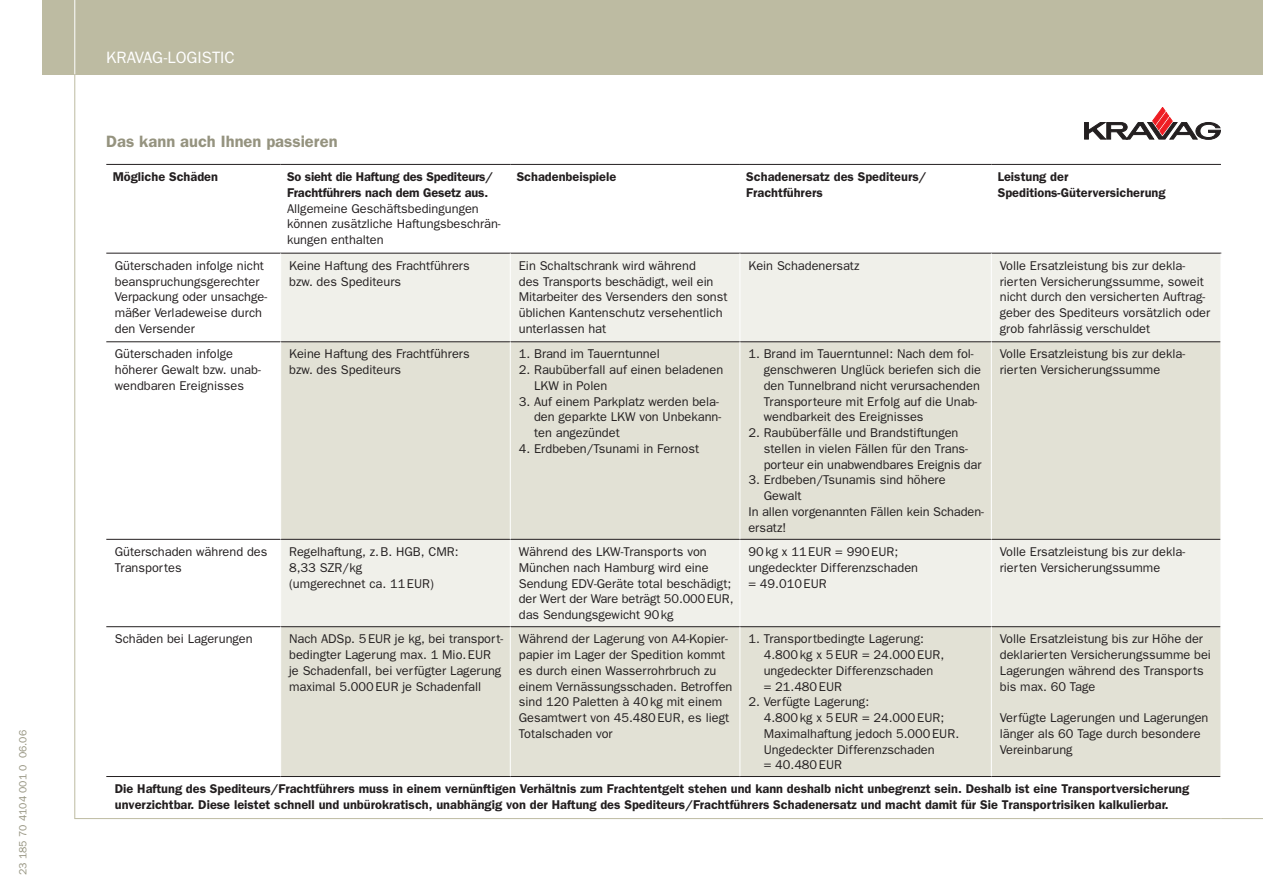
<style>
.page{position:relative;width:1263px;height:893px;background:#fff}
.page>*{position:absolute;margin:0;border:0;box-sizing:border-box;transform-origin:0 0}
.t1{font:600 16.5px "Franklin Gothic";color:#95937f}
.t2{font:16.5px "Franklin Gothic";color:#fff}
.t3{font:12.75px/15.8px "Franklin Gothic";color:#231f20}
.t4{font:600 12.75px/15.8px "Franklin Gothic";color:#231f20}
.t5{font:10.5px "Franklin Gothic";color:#95937f}
</style>
<div class="page">
<div style="left:43px;top:0;width:1220px;height:74px;background:#bdbba2"></div>
<hr style="left:74px;top:0;width:1px;height:74px;background:#fff">
<hr style="left:74px;top:818px;width:1189px;height:1px;background:#bdbba2">
<hr style="left:74px;top:74px;width:1px;height:745px;background:#bdbba2">
<svg style="left:1084px;top:107px;width:136px;height:32px"></svg>
<svg style="left:106px;top:342px;width:174px;height:286px"></svg>
<div style="left:281px;top:254px;width:939px;height:87px;background:#f0f0ea"></div>
<svg style="left:281px;top:342px;width:939px;height:434px;background:#e4e3d8"></svg>
<hr style="left:106px;top:164px;width:175px;height:1px;background:#231f20">
<hr style="left:281px;top:164px;width:229px;height:1px;background:#231f20">
<hr style="left:510px;top:164px;width:230px;height:1px;background:#231f20">
<hr style="left:740px;top:164px;width:251px;height:1px;background:#231f20">
<hr style="left:991px;top:164px;width:230px;height:1px;background:#231f20">
<hr style="left:106px;top:253px;width:175px;height:1px;background:#231f20">
<hr style="left:281px;top:253px;width:229px;height:1px;background:#231f20">
<hr style="left:510px;top:253px;width:230px;height:1px;background:#231f20">
<hr style="left:740px;top:253px;width:251px;height:1px;background:#231f20">
<hr style="left:991px;top:253px;width:230px;height:1px;background:#231f20">
<hr style="left:106px;top:341px;width:175px;height:1px;background:#231f20">
<hr style="left:281px;top:341px;width:229px;height:1px;background:#231f20">
<hr style="left:510px;top:341px;width:230px;height:1px;background:#231f20">
<hr style="left:740px;top:341px;width:251px;height:1px;background:#231f20">
<hr style="left:991px;top:341px;width:229px;height:1px;background:#231f20">
<hr style="left:106px;top:539px;width:175px;height:1px;background:#231f20">
<hr style="left:281px;top:539px;width:229px;height:1px;background:#231f20">
<hr style="left:510px;top:539px;width:230px;height:1px;background:#231f20">
<hr style="left:740px;top:539px;width:251px;height:1px;background:#231f20">
<hr style="left:991px;top:539px;width:229px;height:1px;background:#231f20">
<hr style="left:106px;top:626px;width:175px;height:1px;background:#231f20">
<hr style="left:281px;top:626px;width:229px;height:1px;background:#231f20">
<hr style="left:510px;top:626px;width:230px;height:1px;background:#231f20">
<hr style="left:740px;top:626px;width:251px;height:1px;background:#231f20">
<hr style="left:991px;top:626px;width:229px;height:1px;background:#231f20">
<hr style="left:106px;top:776px;width:175px;height:1px;background:#231f20">
<hr style="left:281px;top:776px;width:229px;height:1px;background:#231f20">
<hr style="left:510px;top:776px;width:230px;height:1px;background:#231f20">
<hr style="left:740px;top:776px;width:251px;height:1px;background:#231f20">
<hr style="left:991px;top:776px;width:229px;height:1px;background:#231f20">
<hr style="left:510px;top:254px;width:1px;height:87px;background:#fff">
<hr style="left:739px;top:254px;width:1px;height:87px;background:#fff">
<hr style="left:991px;top:254px;width:1px;height:87px;background:#fff">
<hr style="left:510px;top:342px;width:1px;height:197px;background:#fff">
<hr style="left:739px;top:342px;width:1px;height:197px;background:#fff">
<hr style="left:991px;top:342px;width:1px;height:197px;background:#fff">
<hr style="left:510px;top:540px;width:1px;height:86px;background:#fff">
<hr style="left:739px;top:540px;width:1px;height:86px;background:#fff">
<hr style="left:991px;top:540px;width:1px;height:86px;background:#fff">
<hr style="left:510px;top:627px;width:1px;height:149px;background:#fff">
<hr style="left:739px;top:627px;width:1px;height:149px;background:#fff">
<hr style="left:991px;top:627px;width:1px;height:149px;background:#fff">
<p class="t5" style="left:17px;top:875px;width:146px;rotate:-90deg">23 185 70 4104 001 0 06.06</p>
<p class="t2" style="left:106px;top:48px;width:130px">KRAVAG-LOGISTIC</p>
<p class="t1" style="left:106px;top:132px;width:233px">Das kann auch Ihnen passieren</p>
<p class="t4" style="left:113px;top:168px;width:107px">Mögliche Schäden</p>
<p class="t4" style="left:287px;top:168px;width:207px">So sieht die Haftung des Spediteurs/<br>Frachtführers nach dem Gesetz aus.</p>
<p class="t3" style="left:287px;top:200px;width:215px">Allgemeine Geschäftsbedingungen können zusätzliche Haftungsbeschrän&shy;kungen enthalten</p>
<p class="t4" style="left:517px;top:168px;width:101px">Schadenbeispiele</p>
<p class="t4" style="left:746px;top:168px;width:182px">Schadenersatz des Spediteurs/<br>Frachtführers</p>
<p class="t4" style="left:998px;top:168px;width:169px">Leistung der<br>Speditions-Güterversicherung</p>
<p class="t3" style="left:115px;top:257px;width:154px">Güterschaden infolge nicht beanspruchungsgerechter<br>Verpackung oder unsachge&shy;mäßer Verladeweise durch den Versender</p>
<p class="t3" style="left:289px;top:257px;width:182px">Keine Haftung des Frachtführers bzw. des Spediteurs</p>
<p class="t3" style="left:519px;top:257px;width:210px">Ein Schaltschrank wird während<br>des Transports beschädigt, weil ein<br>Mitarbeiter des Versenders den sonst üblichen Kantenschutz versehentlich unterlassen hat</p>
<p class="t3" style="left:748px;top:257px;width:112px">Kein Schadenersatz</p>
<p class="t3" style="left:1000px;top:257px;width:212px">Volle Ersatzleistung bis zur dekla&shy;rierten Versicherungssumme, soweit nicht durch den versicherten Auftrag&shy;geber des Spediteurs vorsätzlich oder grob fahrlässig verschuldet</p>
<p class="t3" style="left:115px;top:346px;width:147px">Güterschaden infolge höherer Gewalt bzw. unab&shy;wendbaren Ereignisses</p>
<p class="t3" style="left:289px;top:346px;width:182px">Keine Haftung des Frachtführers bzw. des Spediteurs</p>
<p class="t3" style="left:519px;top:346px;width:142px">1. Brand im Tauerntunnel</p>
<p class="t3" style="left:764px;top:346px;width:219px;text-indent:-15px">1. Brand im Tauerntunnel: Nach dem fol&shy;genschweren Unglück beriefen sich die den Tunnelbrand nicht verursachenden Transporteure mit Erfolg auf die Unab&shy;wendbarkeit des Ereignisses</p>
<p class="t3" style="left:764px;top:425px;width:219px;text-indent:-15px">2. Raubüberfälle und Brandstiftungen stellen in vielen Fällen für den Trans&shy;porteur ein unabwendbares Ereignis dar</p>
<p class="t3" style="left:748px;top:472px;width:199px">3. Erdbeben/Tsunamis sind höhere</p>
<p class="t3" style="left:764px;top:488px;width:39px">Gewalt</p>
<p class="t3" style="left:748px;top:503px;width:237px">In allen vorgenannten Fällen kein Schaden-</p>
<p class="t3" style="left:748px;top:519px;width:39px">ersatz!</p>
<p class="t3" style="left:1000px;top:346px;width:187px">Volle Ersatzleistung bis zur dekla&shy;rierten Versicherungssumme</p>
<p class="t3" style="left:534px;top:362px;width:191px;text-indent:-15px">2. Raubüberfall auf einen beladenen<br>LKW in Polen</p>
<p class="t3" style="left:534px;top:393px;width:189px;text-indent:-15px">3. Auf einem Parkplatz werden bela&shy;den geparkte LKW von Unbekann&shy;ten angezündet</p>
<p class="t3" style="left:519px;top:440px;width:182px">4. Erdbeben/Tsunami in Fernost</p>
<p class="t3" style="left:115px;top:543px;width:154px">Güterschaden während des<br>Transportes</p>
<p class="t3" style="left:289px;top:543px;width:171px">Regelhaftung, z.B. HGB, CMR:<br>8,33 SZR/kg<br>(umgerechnet ca. 11EUR)</p>
<p class="t3" style="left:519px;top:543px;width:216px">Während des LKW-Transports von<br>München nach Hamburg wird eine<br>Sendung EDV-Geräte total beschädigt; der Wert der Ware beträgt 50.000EUR, das Sendungsgewicht 90kg</p>
<p class="t3" style="left:748px;top:543px;width:171px">90kg x 11EUR = 990EUR; ungedeckter Differenzschaden = 49.010EUR</p>
<p class="t3" style="left:1000px;top:543px;width:187px">Volle Ersatzleistung bis zur dekla&shy;rierten Versicherungssumme</p>
<p class="t3" style="left:115px;top:631px;width:139px">Schäden bei Lagerungen</p>
<p class="t3" style="left:289px;top:631px;width:215px">Nach ADSp. 5EUR je kg, bei transport&shy;bedingter Lagerung max. 1 Mio.EUR je Schadenfall, bei verfügter Lagerung maximal 5.000EUR je Schadenfall</p>
<p class="t3" style="left:519px;top:631px;width:215px">Während der Lagerung von A4-Kopier&shy;papier im Lager der Spedition kommt es durch einen Wasserrohrbruch zu einem Vernässungsschaden. Betroffen sind 120 Paletten à 40kg mit einem Gesamtwert von 45.480EUR, es liegt Totalschaden vor</p>
<p class="t3" style="left:764px;top:631px;width:182px;text-indent:-15px">1. Transportbedingte Lagerung:<br>4.800kg x 5EUR = 24.000EUR, ungedeckter Differenzschaden = 21.480EUR</p>
<p class="t3" style="left:1000px;top:631px;width:213px">Volle Ersatzleistung bis zur Höhe der deklarierten Versicherungssumme bei<br>Lagerungen während des Transports bis max. 60 Tage</p>
<p class="t3" style="left:1000px;top:710px;width:210px">Verfügte Lagerungen und Lagerungen länger als 60 Tage durch besondere<br>Vereinbarung</p>
<p class="t4" style="left:115px;top:781px;width:1076px">Die Haftung des Spediteurs/Frachtführers muss in einem vernünftigen Verhältnis zum Frachtentgelt stehen und kann deshalb nicht unbegrenzt sein. Deshalb ist eine Transportversicherung unverzichtbar. Diese leistet schnell und unbürokratisch, unabhängig von der Haftung des Spediteurs/Frachtführers Schadenersatz und macht damit für Sie Transportrisiken kalkulierbar.</p>
<p class="t3" style="left:764px;top:694px;width:197px;text-indent:-15px">2. Verfügte Lagerung:<br>4.800kg x 5EUR = 24.000EUR;<br>Maximalhaftung jedoch 5.000EUR.<br>Ungedeckter Differenzschaden<br>= 40.480EUR</p>
</div>
